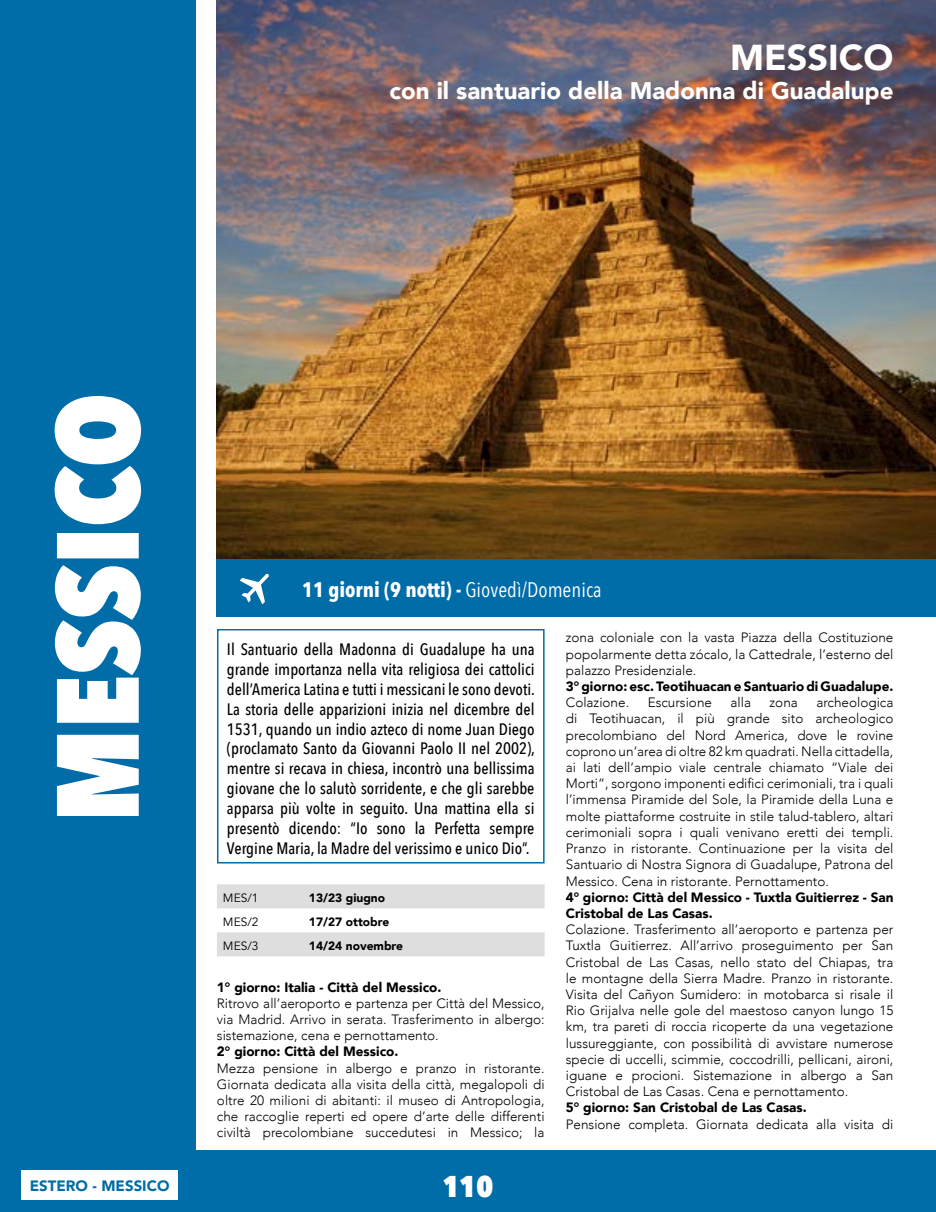
<style>
.page{position:relative;width:936px;height:1212px;background:#fff}
.page>*{position:absolute;margin:0;border:0;box-sizing:border-box;transform-origin:0 0}
.t1{font:900 36px "Avenir";color:#fff}
.t2{font:800 30px "Avenir Next Condensed";color:#fff}
.t3{font:900 24px "Avenir";color:#fff}
.t4{font:700 21px "Avenir Next Condensed";color:#fff}
.t5{font:500 16.5px/19.8px "Avenir Next Condensed";color:#000;text-align:justify}
.t6{font:900 15px "Avenir";color:#006ca8}
.t7{font:300 13.5px/16.2px "Avenir";color:#000;text-align:justify}
.t8{font:900 13.5px/16.2px "Avenir";color:#000}
.t9{font:900 12px "Avenir";color:#000}
.t10{font:12px "Avenir";color:#000}
.s1{font-weight:400}
</style>
<div class="page">
<div style="left:0;top:0;width:196px;height:1212px;background:#006ca8"></div>
<svg style="left:55px;top:396px;width:86px;height:420px"></svg>
<div style="left:0;top:1150px;width:935px;height:62px;background:#006ca8"></div>
<div style="left:21px;top:1170px;width:157px;height:30px;background:#fff"></div>
<img style="left:217px;top:0;width:718px;height:559px">
<div style="left:217px;top:559px;width:718px;height:58px;background:#006ca8"></div>
<svg style="left:240px;top:573px;width:29px;height:31px"></svg>
<svg style="left:217px;top:884px;width:327px;height:72px"></svg>
<div style="left:217px;top:629px;width:327px;height:234px;border:2px solid #006ca8"></div>
<h1 class="t1" style="left:730px;top:27px;width:165px">MESSICO</h1>
<h3 class="t3" style="left:389px;top:70px;width:505px">con il santuario della Madonna di Guadalupe</h3>
<h3 class="t4" style="left:302px;top:577px;width:301px">11 giorni (9 notti) - <span class="s1">Giovedì/Domenica</span></h3>
<p class="t5" style="left:227px;top:640px;width:309px">Il Santuario della Madonna di Guadalupe ha una grande importanza nella vita religiosa dei cattolici dell’America Latina e tutti i messicani le sono devoti.<br>La storia delle apparizioni inizia nel dicembre del 1531, quando un indio azteco di nome Juan Diego (proclamato Santo da Giovanni Paolo II nel 2002), mentre si recava in chiesa, incontrò una bellissima giovane che lo salutò sorridente, e che gli sarebbe apparsa più volte in seguito. Una mattina ella si presentò dicendo: “Io sono la Perfetta sempre Vergine Maria, la Madre del verissimo e unico Dio”.</p>
<p class="t10" style="left:223px;top:891px;width:37px">MES/1</p>
<p class="t9" style="left:309px;top:888px;width:78px">13/23 giugno</p>
<p class="t10" style="left:223px;top:915px;width:37px">MES/2</p>
<p class="t9" style="left:309px;top:912px;width:82px">17/27 ottobre</p>
<p class="t10" style="left:223px;top:939px;width:37px">MES/3</p>
<p class="t9" style="left:309px;top:936px;width:96px">14/24 novembre</p>
<p class="t8" style="left:217px;top:978px;width:226px">1° giorno: Italia - Città del Messico.</p>
<p class="t7" style="left:217px;top:995px;width:329px">Ritrovo all’aeroporto e partenza per Città del Messico, via Madrid. Arrivo in serata. Trasferimento in albergo: sistemazione, cena e pernottamento.</p>
<p class="t8" style="left:217px;top:1043px;width:183px">2° giorno: Città del Messico.</p>
<p class="t7" style="left:217px;top:1060px;width:329px">Mezza pensione in albergo e pranzo in ristorante.<br>Giornata dedicata alla visita della città, megalopoli di oltre 20 milioni di abitanti: il museo di Antropologia, che raccoglie reperti ed opere d’arte delle differenti civiltà precolombiane succedutesi in Messico; la</p>
<p class="t6" style="left:30px;top:1173px;width:141px">ESTERO - MESSICO</p>
<h2 class="t2" style="left:443px;top:1167px;width:52px">110</h2>
<p class="t7" style="left:566px;top:630px;width:329px">zona coloniale con la vasta Piazza della Costituzione popolarmente detta zócalo, la Cattedrale, l’esterno del palazzo Presidenziale.</p>
<p class="t8" style="left:566px;top:678px;width:329px">3° giorno: esc. Teotihuacan e Santuario di Guadalupe.</p>
<p class="t7" style="left:566px;top:694px;width:65px">Colazione.</p>
<p class="t7" style="left:647px;top:694px;width:66px">Escursione</p>
<p class="t7" style="left:730px;top:694px;width:22px">alla</p>
<p class="t7" style="left:769px;top:694px;width:30px">zona</p>
<p class="t7" style="left:566px;top:694px;width:329px;text-indent:250px">archeologica di Teotihuacan, il più grande sito archeologico precolombiano del Nord America, dove le rovine coprono un’area di oltre 82 km quadrati. Nella cittadella, ai lati dell’ampio viale centrale chiamato “Viale dei Morti”, sorgono imponenti edifici cerimoniali, tra i quali l’immensa Piramide del Sole, la Piramide della Luna e molte piattaforme costruite in stile talud-tablero, altari cerimoniali sopra i quali venivano eretti dei templi.<br>Pranzo in ristorante. Continuazione per la visita del Santuario di Nostra Signora di Guadalupe, Patrona del Messico. Cena in ristorante. Pernottamento.</p>
<p class="t8" style="left:566px;top:888px;width:329px">4° giorno: Città del Messico - Tuxtla Guitierrez - San<br>Cristobal de Las Casas.</p>
<p class="t7" style="left:566px;top:921px;width:329px">Colazione. Trasferimento all’aeroporto e partenza per Tuxtla Guitierrez. All’arrivo proseguimento per San Cristobal de Las Casas, nello stato del Chiapas, tra le montagne della Sierra Madre. Pranzo in ristorante.<br>Visita del Cañyon Sumidero: in motobarca si risale il Rio Grijalva nelle gole del maestoso canyon lungo 15 km, tra pareti di roccia ricoperte da una vegetazione lussureggiante, con possibilità di avvistare numerose specie di uccelli, scimmie, coccodrilli, pellicani, aironi, iguane e procioni. Sistemazione in albergo a San Cristobal de Las Casas. Cena e pernottamento.</p>
<p class="t8" style="left:566px;top:1099px;width:242px">5° giorno: San Cristobal de Las Casas.</p>
<p class="t7" style="left:566px;top:1116px;width:329px">Pensione completa. Giornata dedicata alla visita di</p>
</div>
